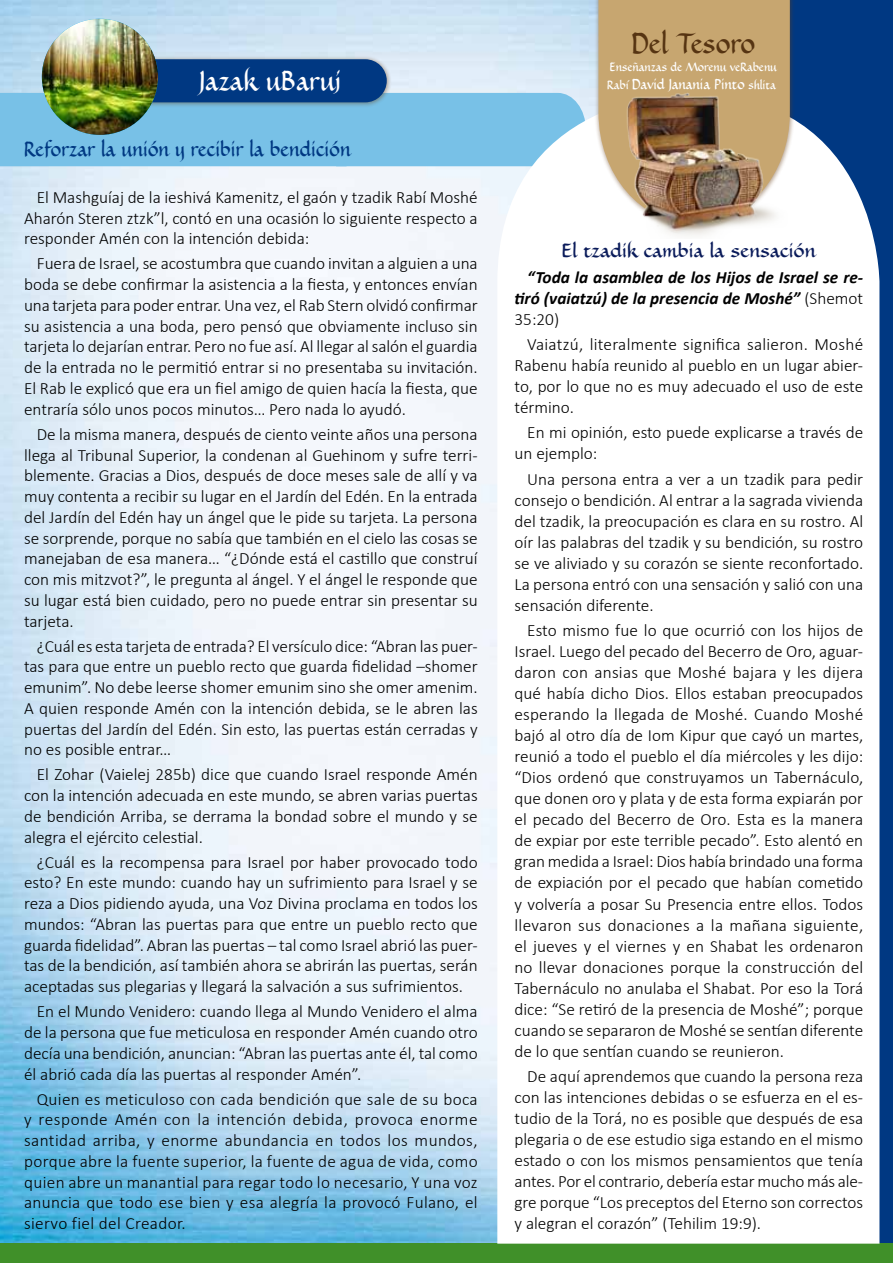
<style>
.page{position:relative;width:893px;height:1263px;background:#fff}
.page>*{position:absolute;margin:0;border:0;box-sizing:border-box;transform-origin:0 0}
.t1{font:700 27px "Demi Tasse";letter-spacing:.01em;color:#563412;scale:.9 1}
.t2{font:700 25.5px "Demi Tasse";letter-spacing:.01em;color:#fff;scale:.92 1}
.t3{font:700 19.5px "Demi Tasse";color:#003882;scale:.9 1}
.t4{font:700 18px "Demi Tasse";color:#0a1b5a}
.t5{font:300 17.25px/20.7px "Calibri";color:#000;text-align:justify}
.t6{font:italic 700 17.25px/21px "Calibri";color:#000;text-align:justify}
.t7{font:700 13.5px "Demi Tasse";color:#fff;scale:.9 1}
.t8{font:700 11.4px "Demi Tasse";color:#fff;scale:.9 1}
.s1{font-size:11.4px}
.s2{font-weight:300;font-style:normal}
</style>
<div class="page">
<img style="left:0;top:0;width:594px;height:1243px">
<div style="left:722px;top:0;width:171px;height:1263px;background:#003882"></div>
<div style="left:110px;top:55px;width:282px;height:53px;background:#673e16;opacity:.5"></div>
<svg style="left:0;top:59px;width:586px;height:107px;background:#70abd4"></svg>
<div style="left:0;top:1243px;width:893px;height:20px;background:#409029"></div>
<svg style="left:497px;top:94px;width:382px;height:1149px"></svg>
<div style="left:594px;top:0;width:201px;height:229px;background:#673e16;opacity:.5"></div>
<div style="left:598px;top:0;width:192px;height:224px;background:#c7a670"></div>
<img style="left:596px;top:92px;width:192px;height:146px">
<img style="left:42px;top:19px;width:116px;height:116px;border-radius:58px">
<h2 class="t2" style="left:200px;top:63px;width:155px">Jazak uBaruj</h2>
<p class="t3" style="left:24px;top:136px;width:365px">Reforzar la unión y recibir la bendición</p>
<p class="t5" style="left:24px;top:187px;width:455px;text-indent:13px">El Mashguíaj de la ieshivá Kamenitz, el gaón y tzadik Rabí Moshé Aharón Steren ztzk”l, contó en una ocasión lo siguiente respecto a responder Amén con la intención debida:</p>
<p class="t5" style="left:24px;top:253px;width:455px;text-indent:13px">Fuera de Israel, se acostumbra que cuando invitan a alguien a una boda se debe confirmar la asistencia a la fiesta, y entonces envían una tarjeta para poder entrar. Una vez, el Rab Stern olvidó confirmar su asistencia a una boda, pero pensó que obviamente incluso sin tarjeta lo dejarían entrar. Pero no fue así. Al llegar al salón el guardia de la entrada no le permitió entrar si no presentaba su invitación.<br>El Rab le explicó que era un fiel amigo de quien hacía la fiesta, que entraría sólo unos pocos minutos… Pero nada lo ayudó.</p>
<p class="t5" style="left:24px;top:423px;width:455px;text-indent:13px">De la misma manera, después de ciento veinte años una persona llega al Tribunal Superior, la condenan al Guehinom y sufre terri&shy;blemente. Gracias a Dios, después de doce meses sale de allí y va muy contenta a recibir su lugar en el Jardín del Edén. En la entrada del Jardín del Edén hay un ángel que le pide su tarjeta. La persona se sorprende, porque no sabía que también en el cielo las cosas se manejaban de esa manera… “¿Dónde está el castillo que construí con mis mitzvot?”, le pregunta al ángel. Y el ángel le responde que su lugar está bien cuidado, pero no puede entrar sin presentar su tarjeta.</p>
<p class="t5" style="left:24px;top:635px;width:455px;text-indent:13px">¿Cuál es esta tarjeta de entrada? El versículo dice: “Abran las puer&shy;tas para que entre un pueblo recto que guarda fidelidad –shomer emunim”. No debe leerse shomer emunim sino she omer amenim.<br>A quien responde Amén con la intención debida, se le abren las puertas del Jardín del Edén. Sin esto, las puertas están cerradas y no es posible entrar…</p>
<p class="t5" style="left:24px;top:764px;width:455px;text-indent:13px">El Zohar (Vaielej 285b) dice que cuando Israel responde Amén con la intención adecuada en este mundo, se abren varias puertas de bendición Arriba, se derrama la bondad sobre el mundo y se alegra el ejército celestial.</p>
<p class="t5" style="left:24px;top:851px;width:455px;text-indent:13px">¿Cuál es la recompensa para Israel por haber provocado todo esto? En este mundo: cuando hay un sufrimiento para Israel y se reza a Dios pidiendo ayuda, una Voz Divina proclama en todos los mundos: “Abran las puertas para que entre un pueblo recto que guarda fidelidad”. Abran las puertas – tal como Israel abrió las puer&shy;tas de la bendición, así también ahora se abrirán las puertas, serán aceptadas sus plegarias y llegará la salvación a sus sufrimientos.</p>
<p class="t5" style="left:24px;top:1001px;width:455px;text-indent:13px">En el Mundo Venidero: cuando llega al Mundo Venidero el alma de la persona que fue meticulosa en responder Amén cuando otro decía una bendición, anuncian: “Abran las puertas ante él, tal como él abrió cada día las puertas al responder Amén”.</p>
<p class="t5" style="left:24px;top:1088px;width:455px;text-indent:13px">Quien es meticuloso con cada bendición que sale de su boca y responde Amén con la intención debida, provoca enorme santidad arriba, y enorme abundancia en todos los mundos, porque abre la fuente superior, la fuente de agua de vida, como quien abre un manantial para regar todo lo necesario, Y una voz anuncia que todo ese bien y esa alegría la provocó Fulano, el siervo fiel del Creador.</p>
<h1 class="t1" style="left:632px;top:24px;width:139px">Del Tesoro</h1>
<p class="t8" style="left:610px;top:58px;width:187px">Enseñanzas de Morenu veRabenu</p>
<p class="t7" style="left:607px;top:74px;width:189px"><span class="s1">Rabí</span> David Janania Pinto <span class="s1">shlita</span></p>
<p class="t4" style="left:562px;top:238px;width:256px">El tzadik cambia la sensación</p>
<p class="t6" style="left:514px;top:266px;width:350px;text-indent:13px">“Toda la asamblea de los Hijos de Israel se re&shy;tiró (vaiatzú) de la presencia de Moshé” <span class="s2">(Shemot 35:20)</span></p>
<p class="t5" style="left:514px;top:334px;width:350px;text-indent:13px">Vaiatzú, literalmente significa salieron. Moshé Rabenu había reunido al pueblo en un lugar abier&shy;to, por lo que no es muy adecuado el uso de este término.</p>
<p class="t5" style="left:514px;top:422px;width:350px;text-indent:13px">En mi opinión, esto puede explicarse a través de un ejemplo:</p>
<p class="t5" style="left:514px;top:468px;width:350px;text-indent:13px">Una persona entra a ver a un tzadik para pedir consejo o bendición. Al entrar a la sagrada vivienda del tzadik, la preocupación es clara en su rostro. Al oír las palabras del tzadik y su bendición, su rostro se ve aliviado y su corazón se siente reconfortado.<br>La persona entró con una sensación y salió con una sensación diferente.</p>
<p class="t5" style="left:514px;top:620px;width:350px;text-indent:13px">Esto mismo fue lo que ocurrió con los hijos de Israel. Luego del pecado del Becerro de Oro, aguar&shy;daron con ansias que Moshé bajara y les dijera qué había dicho Dios. Ellos estaban preocupados esperando la llegada de Moshé. Cuando Moshé bajó al otro día de Iom Kipur que cayó un martes, reunió a todo el pueblo el día miércoles y les dijo: “Dios ordenó que construyamos un Tabernáculo, que donen oro y plata y de esta forma expiarán por el pecado del Becerro de Oro. Esta es la manera de expiar por este terrible pecado”. Esto alentó en gran medida a Israel: Dios había brindado una forma de expiación por el pecado que habían cometido y volvería a posar Su Presencia entre ellos. Todos llevaron sus donaciones a la mañana siguiente, el jueves y el viernes y en Shabat les ordenaron no llevar donaciones porque la construcción del Tabernáculo no anulaba el Shabat. Por eso la Torá dice: “Se retiró de la presencia de Moshé”; porque cuando se separaron de Moshé se sentían diferente de lo que sentían cuando se reunieron.</p>
<p class="t5" style="left:514px;top:1065px;width:350px;text-indent:13px">De aquí aprendemos que cuando la persona reza con las intenciones debidas o se esfuerza en el es&shy;tudio de la Torá, no es posible que después de esa plegaria o de ese estudio siga estando en el mismo estado o con los mismos pensamientos que tenía antes. Por el contrario, debería estar mucho más ale&shy;gre porque “Los preceptos del Eterno son correctos y alegran el corazón” (Tehilim 19:9).</p>
</div>
